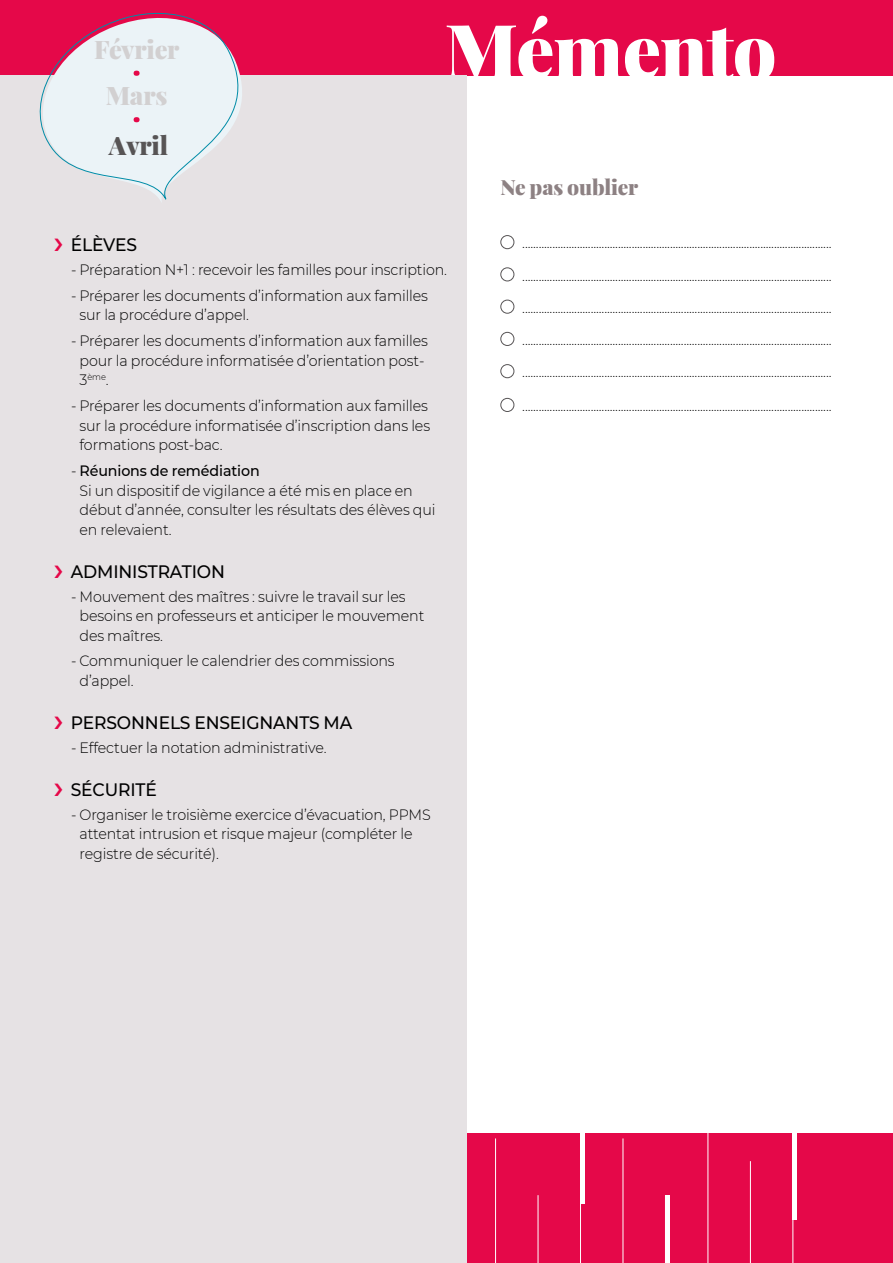
<style>
.page{position:relative;width:893px;height:1263px;background:#fff}
.page>*{position:absolute;margin:0;border:0;box-sizing:border-box;transform-origin:0 0}
.t1{font:900 76.35px "Playfair Display";letter-spacing:-.015em;color:#fff}
.t2{font:900 25.5px/46.5px "Playfair Display";letter-spacing:-.005em;color:#d2d0d1;text-align:center}
.t3{font:900 25.5px "Playfair Display";letter-spacing:-.005em;color:#575455}
.t4{font:900 21px "Playfair Display";letter-spacing:-.005em;color:#8d8183}
.t5{font:500 18px "Montserrat";letter-spacing:-.01em;color:#000;scale:.95 1}
.t6{font:300 15px/19.5px "Montserrat";letter-spacing:-.01em;color:#000;scale:.95 1}
.t7{font:300 8.7px "Montserrat";color:#000;scale:.95 1}
.s1{font-size:15px}
.s2{font-weight:500}
</style>
<div class="page">
<div style="left:0;top:1134px;width:893px;height:129px;background:#e50849"></div>
<hr style="left:495px;top:1138px;width:1px;height:125px;background:#fff">
<hr style="left:538px;top:1195px;width:1px;height:68px;background:#fff">
<hr style="left:580px;top:1161px;width:1px;height:102px;background:#fff">
<hr style="left:623px;top:1138px;width:1px;height:125px;background:#fff">
<hr style="left:708px;top:1093px;width:1px;height:170px;background:#fff">
<hr style="left:750px;top:1161px;width:1px;height:102px;background:#fff">
<hr style="left:792px;top:1131px;width:1px;height:132px;background:#fff">
<div style="left:792px;top:1131px;width:5px;height:88px;background:#fff"></div>
<hr style="left:580px;top:1115px;width:4px;height:89px;background:#fff">
<hr style="left:665px;top:1195px;width:4px;height:68px;background:#fff">
<div style="left:500px;top:235px;width:14px;height:14px;border:1px solid #575455;border-radius:50%"></div>
<div style="left:500px;top:267px;width:14px;height:14px;border:1px solid #575455;border-radius:50%"></div>
<div style="left:500px;top:300px;width:14px;height:14px;border:1px solid #575455;border-radius:50%"></div>
<div style="left:500px;top:332px;width:14px;height:14px;border:1px solid #575455;border-radius:50%"></div>
<div style="left:500px;top:364px;width:14px;height:14px;border:1px solid #575455;border-radius:50%"></div>
<div style="left:500px;top:398px;width:14px;height:14px;border:1px solid #575455;border-radius:50%"></div>
<div style="left:0;top:0;width:893px;height:75px;background:#e50849"></div>
<div style="left:0;top:75px;width:466px;height:1188px;background:#e6e2e4"></div>
<svg style="left:39px;top:12px;width:203px;height:190px"></svg>
<svg style="left:134px;top:71px;width:6px;height:5px"></svg>
<svg style="left:134px;top:117px;width:6px;height:5px"></svg>
<h2 class="t2" style="left:94px;top:24px;width:87px">Février<br>Mars</h2>
<h2 class="t3" style="left:109px;top:125px;width:61px">Avril</h2>
<h1 class="t1" style="left:444px;top:-9px;width:334px">Mémento</h1>
<h3 class="t4" style="left:500px;top:170px;width:139px">Ne pas oublier</h3>
<p class="t5" style="left:71px;top:232px;width:71px">ÉLÈVES</p>
<p class="t6" style="left:71px;top:259px;width:397px">- Préparation N+1 : recevoir les familles pour inscription.</p>
<p class="t6" style="left:80px;top:285px;width:368px;text-indent:-9px">- Préparer les documents d’information aux familles sur la procédure d’appel.</p>
<p class="t6" style="left:71px;top:331px;width:377px;text-align:center">- Préparer les documents d’information aux familles pour la procédure informatisée d’orientation post-</p>
<p class="t7" style="left:80px;top:371px;width:32px"><span class="s1">3</span>ème<span class="s1">.</span></p>
<p class="t6" style="left:80px;top:396px;width:371px;text-indent:-9px">- Préparer les documents d’information aux familles sur la procédure informatisée d’inscription dans les formations post-bac.</p>
<p class="t6" style="left:80px;top:460px;width:376px;text-indent:-9px">- <span class="s2">Réunions de remédiation<br></span>Si un dispositif de vigilance a été mis en place en début d’année, consulter les résultats des élèves qui en relevaient.</p>
<p class="t5" style="left:71px;top:559px;width:164px">ADMINISTRATION</p>
<p class="t6" style="left:80px;top:586px;width:364px;text-indent:-9px">- Mouvement des maîtres : suivre le travail sur les besoins en professeurs et anticiper le mouvement des maîtres.</p>
<p class="t6" style="left:80px;top:651px;width:333px;text-indent:-9px">- Communiquer le calendrier des commissions d’appel.</p>
<p class="t5" style="left:71px;top:710px;width:298px">PERSONNELS ENSEIGNANTS MA</p>
<p class="t6" style="left:71px;top:737px;width:271px">- Effectuer la notation administrative.</p>
<p class="t5" style="left:71px;top:777px;width:92px">SÉCURITÉ</p>
<p class="t6" style="left:80px;top:804px;width:371px;text-indent:-9px">- Organiser le troisième exercice d’évacuation, PPMS attentat intrusion et risque majeur (compléter le registre de sécurité).</p>
<p class="t6" style="left:522px;top:226px;width:327px;line-height:32.2px;text-align:justify">................................................................................................................. ................................................................................................................. ................................................................................................................. ................................................................................................................. .................................................................................................................</p>
<p class="t6" style="left:522px;top:396px;width:327px">.................................................................................................................</p>
</div>
